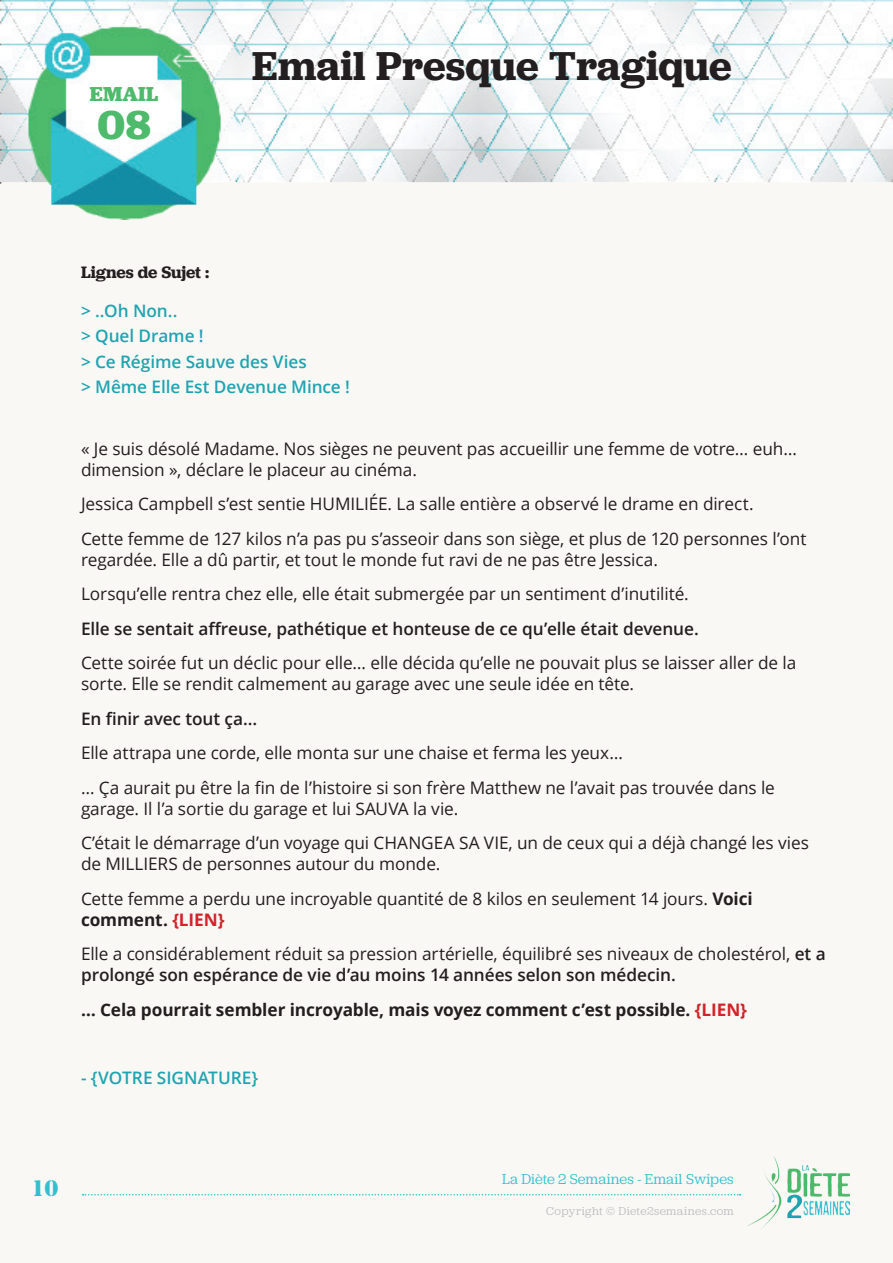
<style>
.page{position:relative;width:893px;height:1263px;background:#faf8f5}
.page>*{position:absolute;margin:0;border:0;box-sizing:border-box;transform-origin:0 0}
.t1{font:600 42px "Jubilat";color:#231f20}
.t2{font:700 42px "Jubilat";color:#4eba6c}
.t3{font:700 21px "Jubilat";letter-spacing:.005em;color:#4eba6c}
.t4{font:21px "Stencil Std";color:#32c0cf}
.t5{font:17.25px/34.5px "Open Sans";letter-spacing:-.005em;color:#231f20}
.t6{font:700 17.25px/34.5px "Open Sans";letter-spacing:-.005em;color:#231f20}
.t7{font:600 17.25px/25.5px "Open Sans";letter-spacing:-.005em;color:#20a4b1}
.t8{font:600 17.25px "Open Sans";letter-spacing:-.005em;color:#231f20}
.t9{font:600 17.25px "Jubilat";letter-spacing:-.01em;color:#231f20}
.t10{font:15px "Jubilat";letter-spacing:.005em;color:#32c0cf}
.t11{font:12px "Jubilat";letter-spacing:.035em;color:#bcbdc0}
.s1{font-weight:700}
.s2{font-weight:700;color:#d1232a}
.s3{font-weight:600}
.s4{color:#d1232a}
</style>
<div class="page">
<img style="left:747px;top:1156px;width:102px;height:72px">
<svg style="left:82px;top:1194px;width:658px;height:1px"></svg>
<img style="left:0;top:0;width:893px;height:219px">
<p class="t3" style="left:90px;top:81px;width:70px">EMAIL</p>
<h1 class="t2" style="left:98px;top:97px;width:55px">08</h1>
<h1 class="t1" style="left:252px;top:39px;width:481px">Email Presque Tragique</h1>
<p class="t9" style="left:81px;top:261px;width:130px">Lignes de Sujet :</p>
<p class="t7" style="left:81px;top:298px;width:270px">&gt; ..Oh Non..<br>&gt; Quel Drame !<br>&gt; Ce Régime Sauve des Vies<br>&gt; Même Elle Est Devenue Mince !</p>
<p class="t5" style="left:81px;top:438px;width:717px;line-height:21px">« Je suis désolé Madame. Nos sièges ne peuvent pas accueillir une femme de votre… euh… dimension », déclare le placeur au cinéma.</p>
<p class="t5" style="left:81px;top:486px;width:727px">Jessica Campbell s’est sentie HUMILIÉE. La salle entière a observé le drame en direct.<br>Cette femme de 127 kilos n’a pas pu s’asseoir dans son siège, et plus de 120 personnes l’ont</p>
<p class="t5" style="left:81px;top:542px;width:609px">regardée. Elle a dû partir, et tout le monde fut ravi de ne pas être Jessica.<br>Lorsqu’elle rentra chez elle, elle était submergée par un sentiment d’inutilité.</p>
<p class="t8" style="left:81px;top:617px;width:619px">Elle se sentait affreuse, pathétique et honteuse de ce qu’elle était devenue.</p>
<p class="t5" style="left:81px;top:652px;width:717px;line-height:21px">Cette soirée fut un déclic pour elle… elle décida qu’elle ne pouvait plus se laisser aller de la sorte. Elle se rendit calmement au garage avec une seule idée en tête.</p>
<p class="t8" style="left:81px;top:707px;width:178px">En finir avec tout ça…</p>
<p class="t5" style="left:81px;top:735px;width:695px">Elle attrapa une corde, elle monta sur une chaise et ferma les yeux…<br>… Ça aurait pu être la fin de l’histoire si son frère Matthew ne l’avait pas trouvée dans le</p>
<p class="t5" style="left:81px;top:791px;width:729px">garage. Il l’a sortie du garage et lui SAUVA la vie.<br>C’était le démarrage d’un voyage qui CHANGEA SA VIE, un de ceux qui a déjà changé les vies</p>
<p class="t5" style="left:81px;top:846px;width:673px">de MILLIERS de personnes autour du monde.<br>Cette femme a perdu une incroyable quantité de 8 kilos en seulement 14 jours. <span class="s1">Voici</span></p>
<p class="t5" style="left:81px;top:902px;width:746px"><span class="s1">comment.</span> <span class="s2">{LIEN}<br></span>Elle a considérablement réduit sa pression artérielle, équilibré ses niveaux de cholestérol, <span class="s3">et a</span></p>
<p class="t6" style="left:81px;top:957px;width:667px"><span class="s3">prolongé son espérance de vie d’au moins 14 années selon son médecin.<br></span>… Cela pourrait sembler incroyable, mais voyez comment c’est possible. <span class="s4">{LIEN}</span></p>
<p class="t7" style="left:81px;top:1065px;width:179px">- {VOTRE SIGNATURE}</p>
<p class="t4" style="left:32px;top:1175px;width:28px">10</p>
<p class="t10" style="left:502px;top:1170px;width:233px">La Diète 2 Semaines - Email Swipes</p>
<p class="t11" style="left:546px;top:1203px;width:189px">Copyright © Diete2semaines.com</p>
</div>
